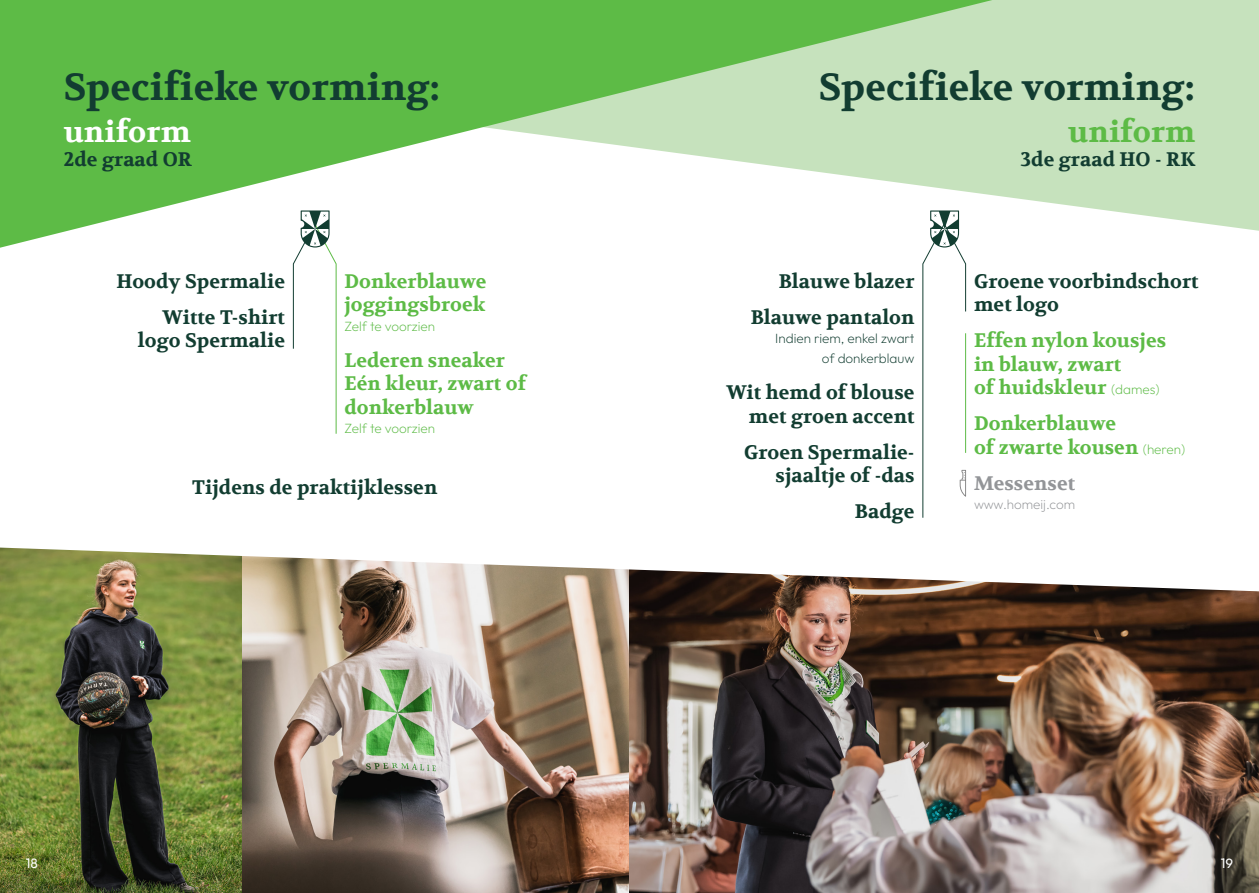
<style>
.page{position:relative;width:1259px;height:893px;background:#fff}
.page>*{position:absolute;margin:0;border:0;box-sizing:border-box;transform-origin:0 0}
.t1{font:700 37.5px "Volkhov";letter-spacing:.005em;color:#123d31}
.t2{font:700 30px "Volkhov";letter-spacing:.005em;color:#fff}
.t3{font:700 30px "Volkhov";letter-spacing:.005em;color:#5dbb46}
.t4{font:700 19.5px/23.4px "Volkhov";letter-spacing:.005em;color:#123d31;text-align:right}
.t5{font:700 19.5px/23.4px "Volkhov";letter-spacing:.005em;color:#5dbb46}
.t6{font:700 19.5px "Volkhov";letter-spacing:.005em;color:#939598}
.t7{font:100 13.5px/19.5px "Outfit";color:#123d31;text-align:right}
.t8{font:100 13.5px "Outfit";color:#5dbb46}
.t9{font:100 13.5px "Outfit";color:#939598}
.t10{font:100 13.5px "Outfit";color:#fff}
.s1{font-family:"Outfit";font-weight:100;font-size:13.5px}
</style>
<div class="page">
<svg style="left:992px;top:0;width:267px;height:231px;background:#cae4c2"></svg>
<svg style="left:0;top:0;width:992px;height:248px;fill:#5dbb46"></svg>
<svg style="left:922px;top:210px;width:44px;height:308px"></svg>
<img style="left:0;top:591px;width:1259px;height:302px">
<svg style="left:292px;top:210px;width:45px;height:224px"></svg>
<svg style="left:0;top:547px;width:1248px;height:44px"></svg>
<h1 class="t1" style="left:64px;top:65px;width:378px">Specifieke vorming:</h1>
<h2 class="t2" style="left:64px;top:114px;width:128px">uniform</h2>
<p class="t4" style="left:64px;top:148px;width:129px">2de graad OR</p>
<h1 class="t1" style="left:818px;top:65px;width:378px">Specifieke vorming:</h1>
<h2 class="t3" style="left:1068px;top:114px;width:128px">uniform</h2>
<p class="t4" style="left:1020px;top:148px;width:176px">3de graad HO - RK</p>
<p class="t4" style="left:117px;top:264px;width:170px;line-height:36.2px">Hoody Spermalie<br>Witte T-shirt</p>
<p class="t4" style="left:138px;top:330px;width:148px">logo Spermalie</p>
<p class="t5" style="left:344px;top:270px;width:143px">Donkerblauwe joggingsbroek</p>
<p class="t8" style="left:344px;top:318px;width:92px">Zelf te voorzien</p>
<p class="t5" style="left:344px;top:349px;width:183px">Lederen sneaker<br>Eén kleur, zwart of donkerblauw</p>
<p class="t8" style="left:344px;top:421px;width:92px">Zelf te voorzien</p>
<p class="t4" style="left:192px;top:476px;width:246px">Tijdens de praktijklessen</p>
<p class="t4" style="left:750px;top:264px;width:165px;line-height:36.2px">Blauwe blazer<br>Blauwe pantalon</p>
<p class="t7" style="left:775px;top:329px;width:141px">Indien riem, enkel zwart of donkerblauw</p>
<p class="t4" style="left:726px;top:381px;width:189px">Wit hemd of blouse met groen accent</p>
<p class="t4" style="left:744px;top:441px;width:172px">Groen Spermalie&shy;sjaaltje of -das</p>
<p class="t4" style="left:855px;top:501px;width:61px">Badge</p>
<p class="t4" style="left:974px;top:270px;width:226px;text-align:left">Groene voorbindschort met logo</p>
<p class="t5" style="left:974px;top:330px;width:194px">Effen nylon kousjes in blauw, zwart<br>of huidskleur <span class="s1">(dames)</span></p>
<p class="t5" style="left:974px;top:413px;width:213px">Donkerblauwe<br>of zwarte kousen <span class="s1">(heren)</span></p>
<p class="t6" style="left:974px;top:472px;width:103px">Messenset</p>
<p class="t9" style="left:974px;top:497px;width:103px">www.homeij.com</p>
<p class="t10" style="left:26px;top:855px;width:14px">18</p>
<p class="t10" style="left:1221px;top:855px;width:14px">19</p>
</div>
